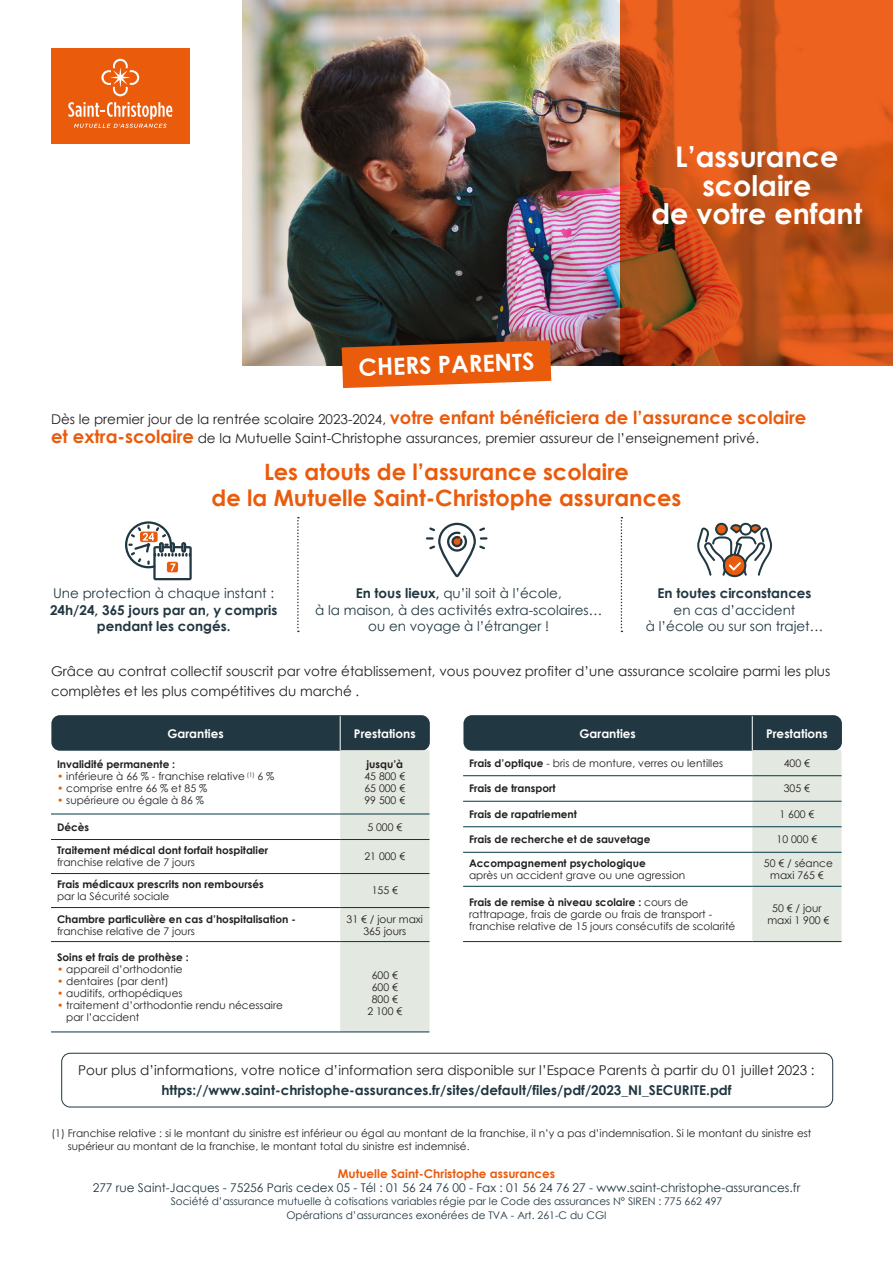
<style>
.page{position:relative;width:893px;height:1263px;background:#fff}
.page>*{position:absolute;margin:0;border:0;box-sizing:border-box;transform-origin:0 0}
.t1{font:700 28.5px/28.5px "Century Gothic";color:#fff;text-align:center}
.t2{font:700 23.55px "Century Gothic";color:#fff}
.t3{font:700 22.5px "Century Gothic";color:#ea5b0c}
.t4{font:13.5px/19.5px "Century Gothic";color:#231f20}
.t5{font:700 13.5px/16.2px "Century Gothic";color:#213741}
.t6{font:13.5px/16.2px "Century Gothic";color:#213741;text-align:center}
.t7{font:12px "Century Gothic";color:#213741}
.t8{font:700 12px "Century Gothic";color:#fff}
.t9{font:700 12px "Century Gothic";color:#ea5b0c}
.t10{font:10.5px/12px "Century Gothic";color:#231f20}
.t11{font:700 10.5px/12px "Century Gothic";color:#231f20}
.t12{font:10.5px/13.5px "Century Gothic";color:#213741;text-align:center}
.s1{font-weight:700;font-size:18px;color:#ea5b0c}
.s2{font-weight:400}
.s3{font-weight:700}
.s4{color:#ea5b0c}
</style>
<div class="page">
<div style="left:61px;top:1053px;width:772px;height:54px;border:1px solid #213741;border-radius:9px"></div>
<img style="left:242px;top:0;width:379px;height:366px">
<div style="left:51px;top:48px;width:138px;height:95px;background:#ea5b0c"></div>
<svg style="left:101px;top:59px;width:38px;height:37px"></svg>
<svg style="left:68px;top:102px;width:104px;height:26px"></svg>
<svg style="left:297px;top:517px;width:2px;height:115px"></svg>
<svg style="left:621px;top:517px;width:1px;height:115px"></svg>
<svg style="left:342px;top:340px;width:209px;height:48px;background:#db621f"></svg>
<svg style="left:125px;top:521px;width:67px;height:59px"></svg>
<svg style="left:426px;top:523px;width:61px;height:54px"></svg>
<svg style="left:697px;top:523px;width:75px;height:54px"></svg>
<svg style="left:621px;top:0;width:272px;height:366px;background:#c7511a"></svg>
<div style="left:51px;top:715px;width:379px;height:36px;background:#213741;border-radius:9px"></div>
<div style="left:463px;top:715px;width:379px;height:36px;background:#213741;border-radius:9px"></div>
<div style="left:340px;top:750px;width:89px;height:281px;background:#e3e8e1"></div>
<hr style="left:51px;top:814px;width:289px;height:1px;background:#003845">
<hr style="left:340px;top:814px;width:89px;height:1px;background:#003845">
<hr style="left:51px;top:839px;width:289px;height:1px;background:#003845">
<hr style="left:340px;top:839px;width:89px;height:1px;background:#003845">
<hr style="left:51px;top:873px;width:289px;height:1px;background:#003845">
<hr style="left:340px;top:873px;width:89px;height:1px;background:#003845">
<hr style="left:51px;top:907px;width:289px;height:1px;background:#003845">
<hr style="left:340px;top:907px;width:89px;height:1px;background:#003845">
<hr style="left:51px;top:941px;width:289px;height:1px;background:#003845">
<hr style="left:340px;top:941px;width:89px;height:1px;background:#003845">
<hr style="left:51px;top:1031px;width:289px;height:1px;background:#003845">
<hr style="left:340px;top:1031px;width:89px;height:1px;background:#003845">
<hr style="left:340px;top:716px;width:1px;height:34px;background:#fff">
<div style="left:752px;top:750px;width:90px;height:191px;background:#e3e8e1"></div>
<hr style="left:463px;top:801px;width:289px;height:1px;background:#003845">
<hr style="left:752px;top:801px;width:90px;height:1px;background:#003845">
<hr style="left:463px;top:826px;width:289px;height:1px;background:#003845">
<hr style="left:752px;top:826px;width:90px;height:1px;background:#003845">
<hr style="left:463px;top:852px;width:289px;height:1px;background:#003845">
<hr style="left:752px;top:852px;width:90px;height:1px;background:#003845">
<hr style="left:463px;top:886px;width:289px;height:1px;background:#003845">
<hr style="left:752px;top:886px;width:90px;height:1px;background:#003845">
<hr style="left:463px;top:941px;width:289px;height:1px;background:#003845">
<hr style="left:752px;top:941px;width:90px;height:1px;background:#003845">
<hr style="left:752px;top:716px;width:1px;height:34px;background:#fff">
<hr style="left:463px;top:775px;width:289px;height:1px;background:#003845">
<hr style="left:752px;top:775px;width:90px;height:1px;background:#003845">
<p class="t1" style="left:651px;top:141px;width:212px">L’assurance scolaire<br>de votre enfant</p>
<p class="t2" style="left:358px;top:350px;width:177px;rotate:-2deg">CHERS PARENTS</p>
<p class="t4" style="left:51px;top:409px;width:757px">Dès le premier jour de la rentrée scolaire 2023-2024, <span class="s1">votre enfant bénéficiera de l’assurance scolaire et extra-scolaire</span> de la Mutuelle Saint-Christophe assurances, premier assureur de l’enseignement privé.</p>
<p class="t3" style="left:264px;top:455px;width:366px">Les atouts de l’assurance scolaire</p>
<p class="t3" style="left:212px;top:481px;width:471px">de la Mutuelle Saint-Christophe assurances</p>
<p class="t5" style="left:50px;top:585px;width:229px"><span class="s2">Une protection à chaque instant :<br></span>24h/24, 365 jours par an, y compris</p>
<p class="t5" style="left:97px;top:617px;width:135px">pendant les congés.</p>
<p class="t6" style="left:315px;top:585px;width:289px"><span class="s3">En tous lieux,</span> qu’il soit à l’école,<br>à la maison, à des activités extra-scolaires… ou en voyage à l’étranger !</p>
<p class="t6" style="left:646px;top:585px;width:179px"><span class="s3">En toutes circonstances<br></span>en cas d’accident<br>à l’école ou sur son trajet…</p>
<p class="t4" style="left:51px;top:661px;width:781px">Grâce au contrat collectif souscrit par votre établissement, vous pouvez profiter d’une assurance scolaire parmi les plus complètes et les plus compétitives du marché .</p>
<p class="t8" style="left:167px;top:724px;width:58px">Garanties</p>
<p class="t8" style="left:354px;top:724px;width:63px">Prestations</p>
<p class="t11" style="left:57px;top:758px;width:120px">Invalidité permanente :</p>
<p class="t10" style="left:57px;top:770px;width:219px"><span class="s4">•</span> inférieure à 66 % - franchise relative <sup>(1)</sup> 6 %</p>
<p class="t10" style="left:57px;top:782px;width:152px"><span class="s4">•</span> comprise entre 66 % et 85 %</p>
<p class="t10" style="left:57px;top:794px;width:148px"><span class="s4">•</span> supérieure ou égale à 86 %</p>
<p class="t11" style="left:366px;top:758px;width:38px">jusqu’à</p>
<p class="t10" style="left:364px;top:770px;width:42px">45 800 €</p>
<p class="t10" style="left:364px;top:782px;width:42px">65 000 €</p>
<p class="t10" style="left:364px;top:794px;width:42px">99 500 €</p>
<p class="t11" style="left:57px;top:820px;width:34px">Décès</p>
<p class="t10" style="left:367px;top:821px;width:36px">5 000 €</p>
<p class="t11" style="left:57px;top:844px;width:213px">Traitement médical dont forfait hospitalier <span class="s2">franchise relative de 7 jours</span></p>
<p class="t10" style="left:364px;top:850px;width:42px">21 000 €</p>
<p class="t11" style="left:57px;top:878px;width:208px">Frais médicaux prescrits non remboursés <span class="s2">par la Sécurité sociale</span></p>
<p class="t10" style="left:372px;top:884px;width:28px">155 €</p>
<p class="t11" style="left:57px;top:912px;width:240px">Chambre particulière en cas d’hospitalisation - <span class="s2">franchise relative de 7 jours</span></p>
<p class="t10" style="left:347px;top:912px;width:78px;text-align:center">31 € / jour maxi<br>365 jours</p>
<p class="t11" style="left:57px;top:950px;width:133px">Soins et frais de prothèse :</p>
<p class="t10" style="left:57px;top:963px;width:127px"><span class="s4">•</span> appareil d’orthodontie</p>
<p class="t10" style="left:57px;top:975px;width:113px"><span class="s4">•</span> dentaires (par dent)</p>
<p class="t10" style="left:57px;top:987px;width:127px"><span class="s4">•</span> auditifs, orthopédiques</p>
<p class="t10" style="left:66px;top:999px;width:218px;text-indent:-9px"><span class="s4">•</span> traitement d’orthodontie rendu nécessaire par l’accident</p>
<p class="t10" style="left:372px;top:969px;width:28px">600 €</p>
<p class="t10" style="left:372px;top:981px;width:28px">600 €</p>
<p class="t10" style="left:372px;top:993px;width:28px">800 €</p>
<p class="t10" style="left:367px;top:1005px;width:36px">2 100 €</p>
<p class="t8" style="left:579px;top:724px;width:58px">Garanties</p>
<p class="t8" style="left:766px;top:724px;width:63px">Prestations</p>
<p class="t10" style="left:469px;top:757px;width:256px"><span class="s3">Frais d’optique</span> - bris de monture, verres ou lentilles</p>
<p class="t10" style="left:784px;top:757px;width:28px">400 €</p>
<p class="t11" style="left:469px;top:782px;width:88px">Frais de transport</p>
<p class="t10" style="left:784px;top:782px;width:28px">305 €</p>
<p class="t11" style="left:469px;top:808px;width:109px">Frais de rapatriement</p>
<p class="t10" style="left:779px;top:808px;width:36px">1 600 €</p>
<p class="t11" style="left:469px;top:833px;width:183px">Frais de recherche et de sauvetage</p>
<p class="t10" style="left:776px;top:833px;width:42px">10 000 €</p>
<p class="t10" style="left:469px;top:857px;width:218px"><span class="s3">Accompagnement psychologique<br></span>après un accident grave ou une agression</p>
<p class="t10" style="left:764px;top:857px;width:70px;text-align:center">50 € / séance maxi 765 €</p>
<p class="t10" style="left:469px;top:896px;width:268px"><span class="s3">Frais de remise à niveau scolaire :</span> cours de rattrapage, frais de garde ou frais de transport - franchise relative de 15 jours consécutifs de scolarité</p>
<p class="t10" style="left:772px;top:902px;width:51px">50 € / jour</p>
<p class="t10" style="left:767px;top:914px;width:63px">maxi 1 900 €</p>
<p class="t4" style="left:78px;top:1060px;width:738px">Pour plus d’informations, votre notice d’information sera disponible sur l’Espace Parents à partir du 01 juillet 2023 :</p>
<p class="t5" style="left:161px;top:1081px;width:572px">https://www.saint-christophe-assurances.fr/sites/default/files/pdf/2023_NI_SECURITE.pdf</p>
<p class="t10" style="left:68px;top:1127px;width:745px;line-height:12.6px;text-indent:-16px">(1) Franchise relative : si le montant du sinistre est inférieur ou égal au montant de la franchise, il n’y a pas d’indemnisation. Si le montant du sinistre est supérieur au montant de la franchise, le montant total du sinistre est indemnisé.</p>
<p class="t9" style="left:338px;top:1165px;width:219px">Mutuelle Saint-Christophe assurances</p>
<p class="t7" style="left:93px;top:1179px;width:709px">277 rue Saint-Jacques - 75256 Paris cedex 05 - Tél : 01 56 24 76 00 - Fax : 01 56 24 76 27 - www.saint-christophe-assurances.fr</p>
<p class="t12" style="left:171px;top:1195px;width:553px">Société d’assurance mutuelle à cotisations variables régie par le Code des assurances N° SIREN : 775 662 497<br>Opérations d’assurances exonérées de TVA - Art. 261-C du CGI</p>
</div>
